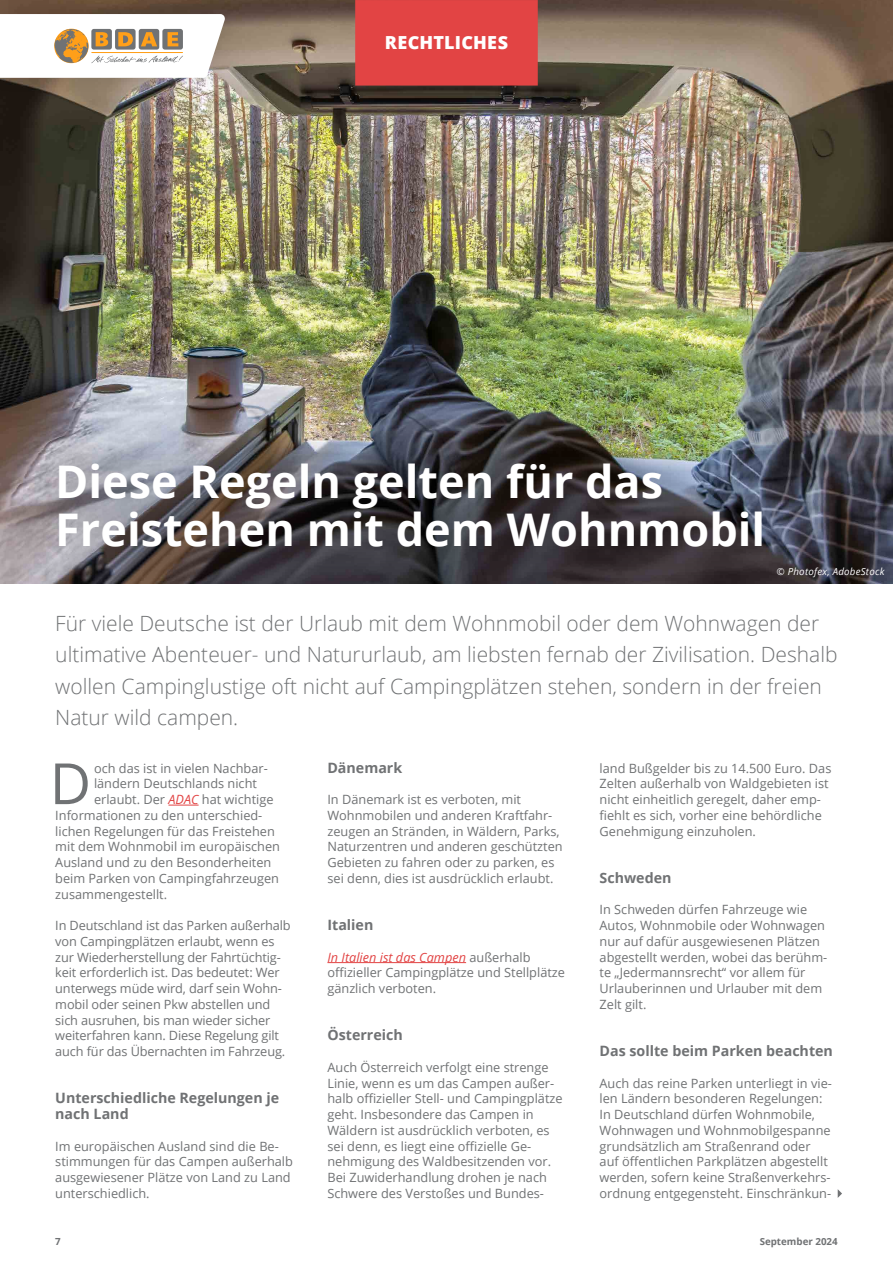
<style>
.page{position:relative;width:893px;height:1263px;background:#fff}
.page>*{position:absolute;margin:0;border:0;box-sizing:border-box;transform-origin:0 0}
.t1{font:56.85px "Open Sans";color:#707274}
.t2{font:700 45px/48px "Open Sans";color:#fff}
.t3{font:300 21px/31.5px "Open Sans";color:#707274}
.t4{font:800 18px "Open Sans";letter-spacing:.01em;color:#fff}
.t5{font:700 14.25px/15.8px "Open Sans";color:#707274}
.t6{font:12.75px/15.8px "Open Sans";color:#707274}
.t7{font:italic 9.75px "Open Sans";letter-spacing:.025em;color:#fff}
.t8{font:700 9.75px "Open Sans";color:#707274}
.s1{font-style:italic;color:#e24444}
</style>
<div class="page">
<img style="left:0;top:0;width:893px;height:584px">
<div style="left:13px;top:418px;width:795px;height:174px;background:#000;opacity:.25"></div>
<hr style="left:168px;top:805px;width:31px;height:1px;background:#e24444">
<hr style="left:327px;top:962px;width:139px;height:1px;background:#e24444">
<div style="left:355px;top:0;width:183px;height:86px;background:#e24444"></div>
<div style="left:0;top:0;width:243px;height:96px;background:#000;opacity:.1"></div>
<svg style="left:0;top:14px;width:226px;height:64px"></svg>
<svg style="left:838px;top:1189px;width:4px;height:9px"></svg>
<h3 class="t4" style="left:385px;top:29px;width:125px">RECHTLICHES</h3>
<h2 class="t2" style="left:55px;top:456px;width:711px">Diese Regeln gelten für das<br>Freistehen mit dem Wohnmobil</h2>
<p class="t7" style="left:777px;top:565px;width:109px">© Photofex, AdobeStock</p>
<p class="t3" style="left:55px;top:607px;width:784px">Für viele Deutsche ist der Urlaub mit dem Wohnmobil oder dem Wohnwagen der ultimative Abenteuer- und Natururlaub, am liebsten fernab der Zivilisation. Deshalb wollen Campinglustige oft nicht auf Campingplätzen stehen, sondern in der freien Natur wild campen.</p>
<h1 class="t1" style="left:50px;top:744px;width:43px">D</h1>
<p class="t6" style="left:94px;top:760px;width:175px">och das ist in vielen Nachbar-</p>
<p class="t6" style="left:94px;top:775px;width:165px">ländern Deutschlands nicht</p>
<p class="t6" style="left:94px;top:791px;width:181px">erlaubt. Der <span class="s1">ADAC</span> hat wichtige</p>
<p class="t6" style="left:55px;top:807px;width:209px">Informationen zu den unterschied-</p>
<p class="t6" style="left:55px;top:823px;width:221px">lichen Regelungen für das Freistehen</p>
<p class="t6" style="left:55px;top:838px;width:226px">mit dem Wohnmobil im europäischen</p>
<p class="t6" style="left:55px;top:854px;width:218px">Ausland und zu den Besonderheiten</p>
<p class="t6" style="left:55px;top:870px;width:225px">beim Parken von Campingfahrzeugen</p>
<p class="t6" style="left:55px;top:886px;width:113px">zusammengestellt.</p>
<p class="t6" style="left:55px;top:917px;width:237px">In Deutschland ist das Parken außerhalb von Campingplätzen erlaubt, wenn es zur Wiederherstellung der Fahrtüchtig&shy;keit erforderlich ist. Das bedeutet: Wer unterwegs müde wird, darf sein Wohn&shy;mobil oder seinen Pkw abstellen und sich ausruhen, bis man wieder sicher weiterfahren kann. Diese Regelung gilt auch für das Übernachten im Fahrzeug.</p>
<p class="t5" style="left:55px;top:1090px;width:225px">Unterschiedliche Regelungen je nach Land</p>
<p class="t6" style="left:55px;top:1138px;width:239px">Im europäischen Ausland sind die Be&shy;stimmungen für das Campen außerhalb ausgewiesener Plätze von Land zu Land unterschiedlich.</p>
<p class="t5" style="left:327px;top:759px;width:76px">Dänemark</p>
<p class="t6" style="left:327px;top:791px;width:237px">In Dänemark ist es verboten, mit Wohnmobilen und anderen Kraftfahr&shy;zeugen an Stränden, in Wäldern, Parks, Naturzentren und anderen geschützten Gebieten zu fahren oder zu parken, es sei denn, dies ist ausdrücklich erlaubt.</p>
<p class="t5" style="left:327px;top:917px;width:47px">Italien</p>
<p class="t6" style="left:327px;top:949px;width:239px"><span class="s1">In Italien ist das Campen</span> außerhalb offizieller Campingplätze und Stellplätze gänzlich verboten.</p>
<p class="t5" style="left:327px;top:1027px;width:77px">Österreich</p>
<p class="t6" style="left:327px;top:1059px;width:237px">Auch Österreich verfolgt eine strenge Linie, wenn es um das Campen außer&shy;halb offizieller Stell- und Campingplätze geht. Insbesondere das Campen in Wäldern ist ausdrücklich verboten, es sei denn, es liegt eine offizielle Ge&shy;nehmigung des Waldbesitzenden vor.<br>Bei Zuwiderhandlung drohen je nach Schwere des Verstoßes und Bundes-</p>
<p class="t6" style="left:600px;top:760px;width:233px">land Bußgelder bis zu 14.500 Euro. Das Zelten außerhalb von Waldgebieten ist nicht einheitlich geregelt, daher emp&shy;fiehlt es sich, vorher eine behördliche Genehmigung einzuholen.</p>
<p class="t5" style="left:600px;top:869px;width:73px">Schweden</p>
<p class="t6" style="left:600px;top:901px;width:229px">In Schweden dürfen Fahrzeuge wie<br>Autos, Wohnmobile oder Wohnwagen nur auf dafür ausgewiesenen Plätzen abgestellt werden, wobei das berühm&shy;te „Jedermannsrecht“ vor allem für<br>Urlauberinnen und Urlauber mit dem<br>Zelt gilt.</p>
<p class="t5" style="left:600px;top:1043px;width:235px">Das sollte beim Parken beachten</p>
<p class="t6" style="left:600px;top:1075px;width:234px">Auch das reine Parken unterliegt in vie&shy;len Ländern besonderen Regelungen:<br>In Deutschland dürfen Wohnmobile, Wohnwagen und Wohnmobilgespanne grundsätzlich am Straßenrand oder auf öffentlichen Parkplätzen abgestellt werden, sofern keine Straßenverkehrs&shy;ordnung entgegensteht. Einschränkun-</p>
<p class="t8" style="left:55px;top:1235px;width:7px">7</p>
<p class="t8" style="left:760px;top:1235px;width:80px">September 2024</p>
</div>
